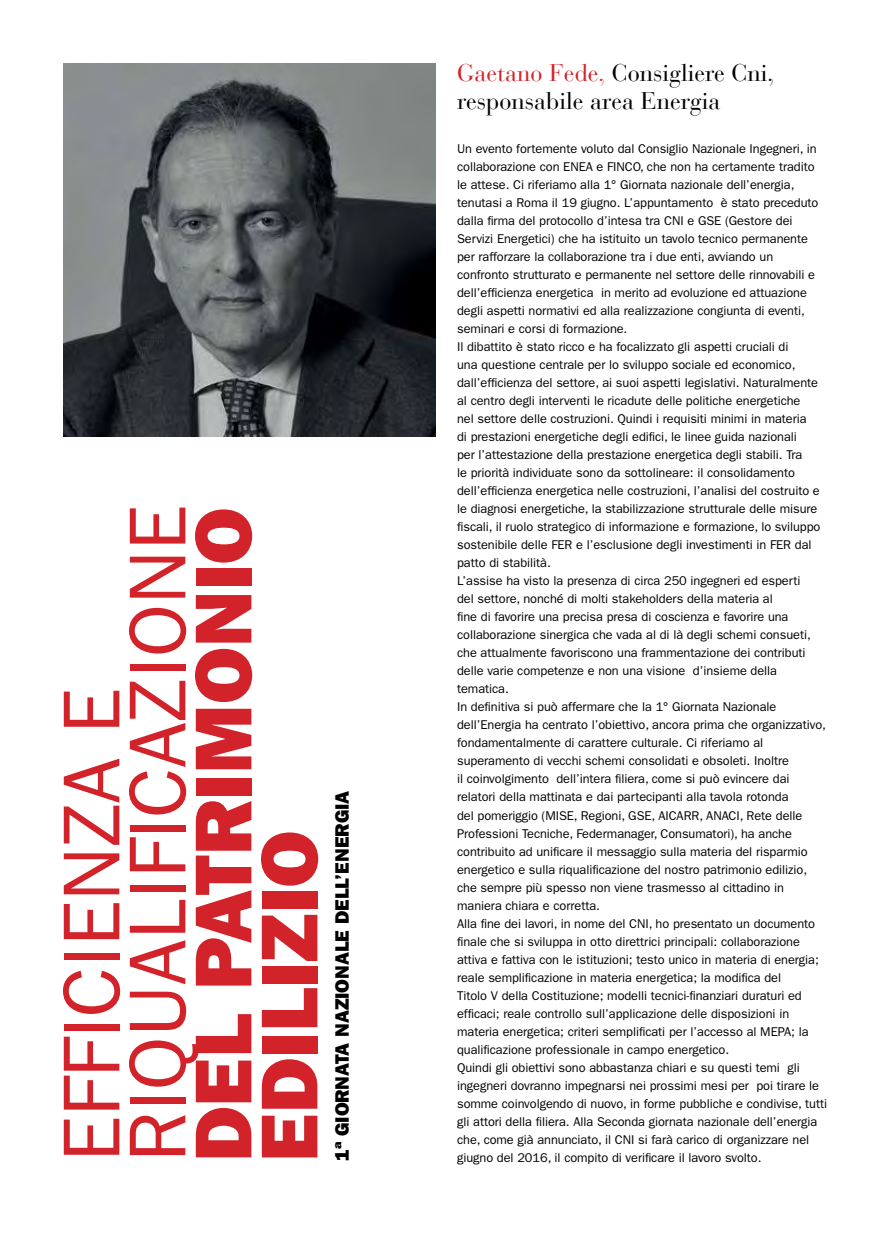
<style>
.page{position:relative;width:893px;height:1234px;background:#fff}
.page>*{position:absolute;margin:0;border:0;box-sizing:border-box;transform-origin:0 0}
.t1{font:81px/66px "ITC Franklin Gothic Std";color:#d2232a}
.t2{font:24px/27px "Bauer Bodoni LT";color:#000}
.t3{font:19.5px "ITC Franklin Gothic Std Hvy";color:#000}
.t4{font:12.75px/18px "ITC Franklin Gothic Std";letter-spacing:-.005em;color:#000}
.s1{font-family:"ITC Franklin Gothic Std Hvy"}
.s2{color:#d2232a}
</style>
<div class="page">
<img style="left:64px;top:64px;width:372px;height:373px">
<p class="t1" style="left:59px;top:1161px;width:658px;rotate:-90deg">EFFICIENZA E<br>RIQUALIFICAZIONE<br><span class="s1">DEL PATRIMONIO<br>EDILIZIO</span></p>
<p class="t3" style="left:331px;top:1160px;width:371px;rotate:-90deg">1ª GIORNATA NAZIONALE DELL’ENERGIA</p>
<p class="t2" style="left:457px;top:60px;width:319px"><span class="s2">Gaetano Fede,</span> Consigliere Cni, responsabile area Energia</p>
<p class="t4" style="left:457px;top:140px;width:371px">Un evento fortemente voluto dal Consiglio Nazionale Ingegneri, in collaborazione con ENEA e FINCO, che non ha certamente tradito le attese. Ci riferiamo alla 1° Giornata nazionale dell’energia, tenutasi a Roma il 19 giugno. L’appuntamento è stato preceduto dalla firma del protocollo d’intesa tra CNI e GSE (Gestore dei Servizi Energetici) che ha istituito un tavolo tecnico permanente per rafforzare la collaborazione tra i due enti, avviando un confronto strutturato e permanente nel settore delle rinnovabili e dell’efficienza energetica in merito ad evoluzione ed attuazione degli aspetti normativi ed alla realizzazione congiunta di eventi, seminari e corsi di formazione.<br>Il dibattito è stato ricco e ha focalizzato gli aspetti cruciali di<br>una questione centrale per lo sviluppo sociale ed economico, dall’efficienza del settore, ai suoi aspetti legislativi. Naturalmente al centro degli interventi le ricadute delle politiche energetiche<br>nel settore delle costruzioni. Quindi i requisiti minimi in materia<br>di prestazioni energetiche degli edifici, le linee guida nazionali<br>per l’attestazione della prestazione energetica degli stabili. Tra<br>le priorità individuate sono da sottolineare: il consolidamento dell’efficienza energetica nelle costruzioni, l’analisi del costruito e le diagnosi energetiche, la stabilizzazione strutturale delle misure fiscali, il ruolo strategico di informazione e formazione, lo sviluppo sostenibile delle FER e l’esclusione degli investimenti in FER dal patto di stabilità.<br>L’assise ha visto la presenza di circa 250 ingegneri ed esperti<br>del settore, nonché di molti stakeholders della materia al<br>fine di favorire una precisa presa di coscienza e favorire una collaborazione sinergica che vada al di là degli schemi consueti, che attualmente favoriscono una frammentazione dei contributi delle varie competenze e non una visione d’insieme della tematica.<br>In definitiva si può affermare che la 1° Giornata Nazionale dell’Energia ha centrato l’obiettivo, ancora prima che organizzativo, fondamentalmente di carattere culturale. Ci riferiamo al superamento di vecchi schemi consolidati e obsoleti. Inoltre<br>il coinvolgimento dell’intera filiera, come si può evincere dai relatori della mattinata e dai partecipanti alla tavola rotonda<br>del pomeriggio (MISE, Regioni, GSE, AICARR, ANACI, Rete delle Professioni Tecniche, Federmanager, Consumatori), ha anche contribuito ad unificare il messaggio sulla materia del risparmio energetico e sulla riqualificazione del nostro patrimonio edilizio, che sempre più spesso non viene trasmesso al cittadino in maniera chiara e corretta.<br>Alla fine dei lavori, in nome del CNI, ho presentato un documento finale che si sviluppa in otto direttrici principali: collaborazione attiva e fattiva con le istituzioni; testo unico in materia di energia; reale semplificazione in materia energetica; la modifica del<br>Titolo V della Costituzione; modelli tecnici-finanziari duraturi ed efficaci; reale controllo sull’applicazione delle disposizioni in materia energetica; criteri semplificati per l’accesso al MEPA; la qualificazione professionale in campo energetico.<br>Quindi gli obiettivi sono abbastanza chiari e su questi temi gli ingegneri dovranno impegnarsi nei prossimi mesi per poi tirare le somme coinvolgendo di nuovo, in forme pubbliche e condivise, tutti gli attori della filiera. Alla Seconda giornata nazionale dell’energia che, come già annunciato, il CNI si farà carico di organizzare nel</p>
<p class="t4" style="left:457px;top:1148px;width:306px">giugno del 2016, il compito di verificare il lavoro svolto.</p>
</div>
